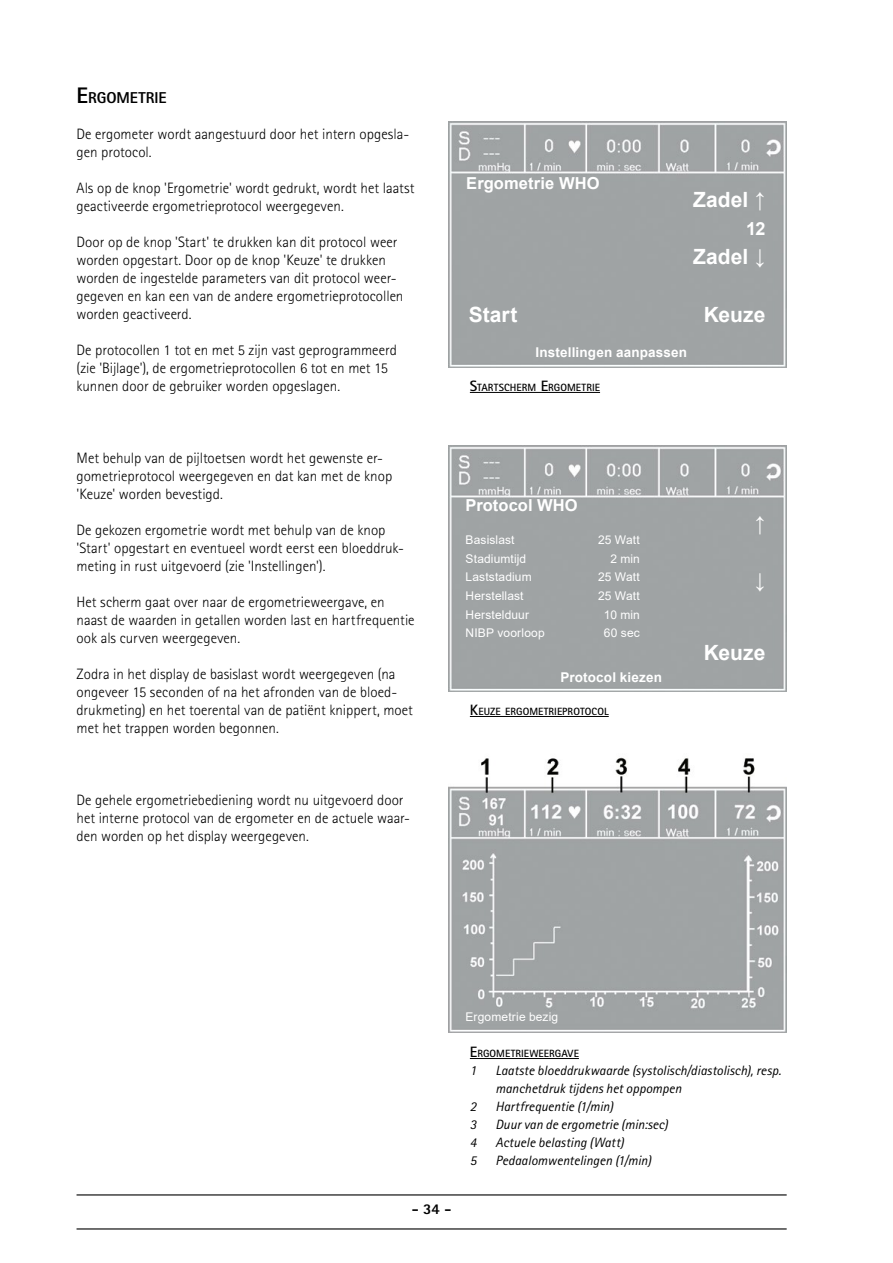
<style>
.page{position:relative;width:893px;height:1263px;background:#fff}
.page>*{position:absolute;margin:0;border:0;box-sizing:border-box;transform-origin:0 0}
.t1{font:700 21px "Arial";letter-spacing:.005em;color:#fff}
.t2{font:700 18px "Arial";color:#fff}
.t3{font:700 16.5px "Arial";letter-spacing:.005em;color:#fff}
.t4{font:800 15.75px "Rotis Sans Serif Pro";color:#000}
.t5{font:300 15px/18px "Rotis Sans Serif Pro";color:#000}
.t6{font:800 15px "Rotis Sans Serif Pro";color:#000}
.t7{font:italic 13.5px/18px "Rotis Sans Serif Pro";color:#000}
.t8{font:700 13.5px "Arial";letter-spacing:.01em;color:#fff}
.t9{font:12px "Arial";letter-spacing:.01em;color:#fff}
.t10{font:700 10.5px "Rotis Sans Serif Pro";letter-spacing:.005em;color:#000}
.s1{font-size:22.5px}
.s2{font-size:15px}
</style>
<div class="page">
<hr style="left:77px;top:1194px;width:710px;height:1px;background:#000">
<hr style="left:77px;top:1228px;width:710px;height:1px;background:#000">
<img style="left:449px;top:121px;width:338px;height:246px">
<img style="left:449px;top:445px;width:338px;height:246px">
<img style="left:449px;top:757px;width:338px;height:276px">
<hr style="left:470px;top:392px;width:130px;height:1px;background:#000">
<hr style="left:470px;top:1058px;width:109px;height:1px;background:#000">
<hr style="left:470px;top:716px;width:139px;height:1px;background:#000">
<p class="t4" style="left:77px;top:88px;width:92px"><span class="s1">E</span>RGOMETRIE</p>
<p class="t5" style="left:77px;top:125px;width:334px">De ergometer wordt aangestuurd door het intern opgesla&shy;gen protocol.</p>
<p class="t5" style="left:77px;top:179px;width:340px">Als op de knop 'Ergometrie' wordt gedrukt, wordt het laatst geactiveerde ergometrieprotocol weergegeven.</p>
<p class="t5" style="left:77px;top:233px;width:328px">Door op de knop 'Start' te drukken kan dit protocol weer worden opgestart. Door op de knop 'Keuze' te drukken worden de ingestelde parameters van dit protocol weer&shy;gegeven en kan een van de andere ergometrieprotocollen worden geactiveerd.</p>
<p class="t5" style="left:77px;top:341px;width:322px">De protocollen 1 tot en met 5 zijn vast geprogrammeerd (zie 'Bijlage'), de ergometrieprotocollen 6 tot en met 15 kunnen door de gebruiker worden opgeslagen.</p>
<p class="t5" style="left:77px;top:449px;width:317px">Met behulp van de pijltoetsen wordt het gewenste er&shy;gometrieprotocol weergegeven en dat kan met de knop 'Keuze' worden bevestigd.</p>
<p class="t5" style="left:77px;top:521px;width:329px">De gekozen ergometrie wordt met behulp van de knop 'Start' opgestart en eventueel wordt eerst een bloeddruk&shy;meting in rust uitgevoerd (zie 'Instellingen').</p>
<p class="t5" style="left:77px;top:593px;width:340px">Het scherm gaat over naar de ergometrieweergave, en naast de waarden in getallen worden last en hartfrequentie ook als curven weergegeven.</p>
<p class="t5" style="left:77px;top:665px;width:338px">Zodra in het display de basislast wordt weergegeven (na ongeveer 15 seconden of na het afronden van de bloed&shy;drukmeting) en het toerental van de patiënt knippert, moet met het trappen worden begonnen.</p>
<p class="t5" style="left:77px;top:791px;width:335px">De gehele ergometriebediening wordt nu uitgevoerd door het interne protocol van de ergometer en de actuele waar&shy;den worden op het display weergegeven.</p>
<p class="t3" style="left:466px;top:172px;width:135px">Ergometrie WHO</p>
<h1 class="t1" style="left:693px;top:185px;width:74px">Zadel ↑</h1>
<p class="t2" style="left:746px;top:216px;width:21px">12</p>
<h1 class="t1" style="left:693px;top:242px;width:74px">Zadel ↓</h1>
<h1 class="t1" style="left:469px;top:300px;width:50px">Start</h1>
<h1 class="t1" style="left:704px;top:300px;width:63px">Keuze</h1>
<p class="t8" style="left:535px;top:342px;width:153px">Instellingen aanpassen</p>
<p class="t10" style="left:470px;top:381px;width:132px"><span class="s2">S</span>TARTSCHERM <span class="s2">E</span>RGOMETRIE</p>
<p class="t3" style="left:466px;top:494px;width:114px">Protocol WHO</p>
<p class="t9" style="left:466px;top:532px;width:50px">Basislast</p>
<p class="t9" style="left:598px;top:532px;width:43px">25 Watt</p>
<p class="t9" style="left:466px;top:550px;width:62px">Stadiumtijd</p>
<p class="t9" style="left:610px;top:550px;width:31px">2 min</p>
<p class="t9" style="left:466px;top:569px;width:68px">Laststadium</p>
<p class="t9" style="left:598px;top:569px;width:43px">25 Watt</p>
<p class="t9" style="left:466px;top:588px;width:59px">Herstellast</p>
<p class="t9" style="left:598px;top:588px;width:43px">25 Watt</p>
<p class="t9" style="left:466px;top:606px;width:65px">Herstelduur</p>
<p class="t9" style="left:604px;top:606px;width:38px">10 min</p>
<p class="t9" style="left:466px;top:625px;width:81px">NIBP voorloop</p>
<p class="t9" style="left:604px;top:625px;width:37px">60 sec</p>
<p class="t8" style="left:560px;top:668px;width:103px">Protocol kiezen</p>
<p class="t10" style="left:470px;top:705px;width:140px"><span class="s2">K</span>EUZE ERGOMETRIEPROTOCOL</p>
<h1 class="t1" style="left:755px;top:508px;width:12px">↑</h1>
<h1 class="t1" style="left:755px;top:565px;width:12px">↓</h1>
<h1 class="t1" style="left:704px;top:637px;width:63px">Keuze</h1>
<p class="t6" style="left:412px;top:1199px;width:41px">- 34 -</p>
<p class="t9" style="left:466px;top:1008px;width:94px">Ergometrie bezig</p>
<p class="t10" style="left:470px;top:1047px;width:111px"><span class="s2">E</span>RGOMETRIEWEERGAVE</p>
<p class="t7" style="left:470px;top:1062px;width:8px">1</p>
<p class="t7" style="left:495px;top:1062px;width:287px">Laatste bloeddrukwaarde (systolisch/diastolisch), resp. manchetdruk tijdens het oppompen</p>
<p class="t7" style="left:470px;top:1098px;width:8px">2</p>
<p class="t7" style="left:495px;top:1098px;width:119px">Hartfrequentie (1/min)</p>
<p class="t7" style="left:470px;top:1116px;width:8px">3</p>
<p class="t7" style="left:495px;top:1116px;width:174px">Duur van de ergometrie (min:sec)</p>
<p class="t7" style="left:470px;top:1134px;width:8px">4</p>
<p class="t7" style="left:495px;top:1134px;width:130px">Actuele belasting (Watt)</p>
<p class="t7" style="left:470px;top:1152px;width:8px">5</p>
<p class="t7" style="left:495px;top:1152px;width:157px">Pedaalomwentelingen (1/min)</p>
</div>
